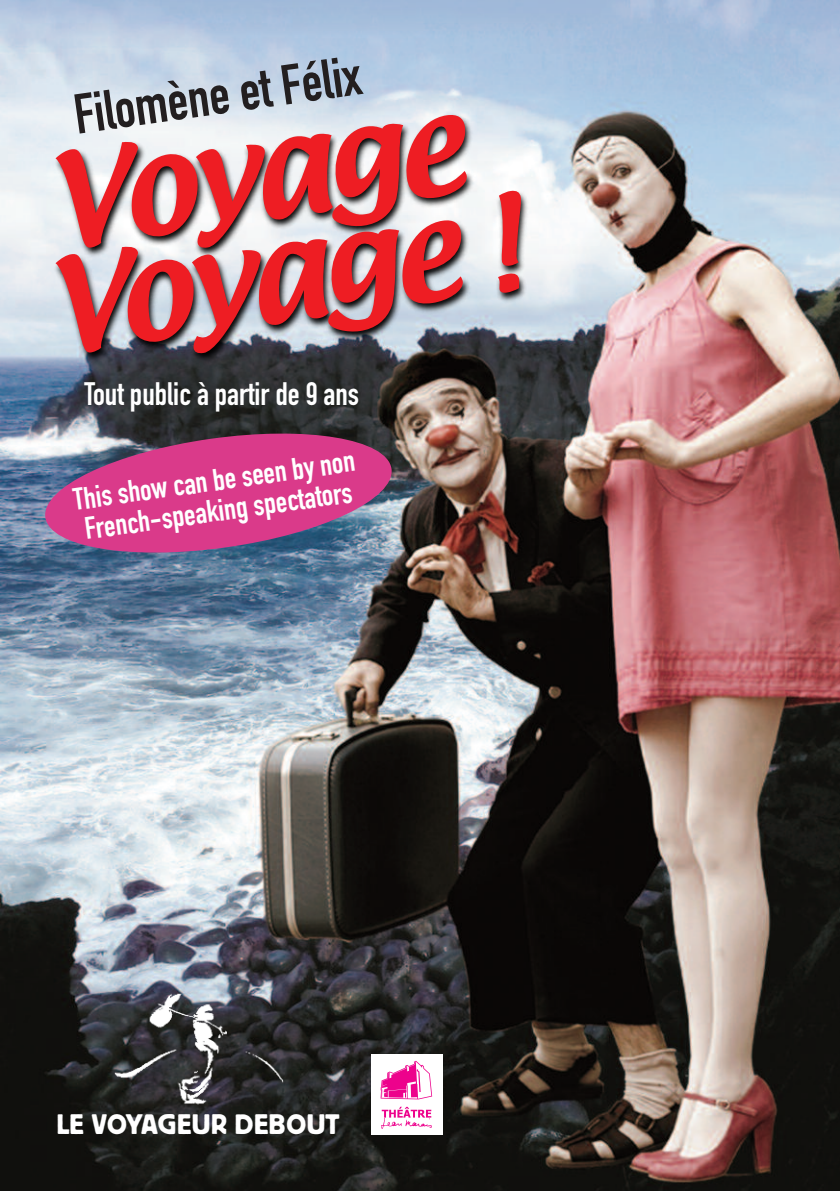
<style>
.page{position:relative;width:840px;height:1191px;background:#fff}
.page>*{position:absolute;margin:0;border:0;box-sizing:border-box;transform-origin:0 0}
.t1{font:115.4px/103.8px "Textile";color:#ee1d23}
.t2{font:55.4px "DIN Engschrift Alternate";color:#231f20}
.t3{font:32px "DIN Engschrift Alternate";color:#fff}
.t4{font:30.6px/30.6px "DIN Engschrift Alternate";color:#fff}
.t5{font:28px "Block BE";letter-spacing:.02em;color:#fff}
</style>
<div class="page">
<img style="left:0;top:0;width:839px;height:1191px">
<img style="left:0;top:0;width:684px;height:481px">
<svg style="left:41px;top:425px;width:354px;height:136px;fill:#da3a8a"></svg>
<img style="left:112px;top:989px;width:173px;height:127px">
<div style="left:370px;top:1054px;width:72px;height:80px;background:#fff"></div>
<img style="left:381px;top:1118px;width:50px;height:10px">
<svg style="left:380px;top:1060px;width:53px;height:57px"></svg>
<h2 class="t2" style="left:72px;top:95px;width:290px;rotate:-8deg">Filomène et Félix</h2>
<h1 class="t1" style="left:27px;top:161px;width:477px;rotate:-8deg">Voyage<br>Voyage !</h1>
<p class="t3" style="left:84px;top:383px;width:276px">Tout public à partir de 9 ans</p>
<p class="t4" style="left:72px;top:487px;width:285px;rotate:-8deg">This show can be seen by non<br>French-speaking spectators</p>
<p class="t5" style="left:57px;top:1114px;width:284px">LE VOYAGEUR DEBOUT</p>
</div>
